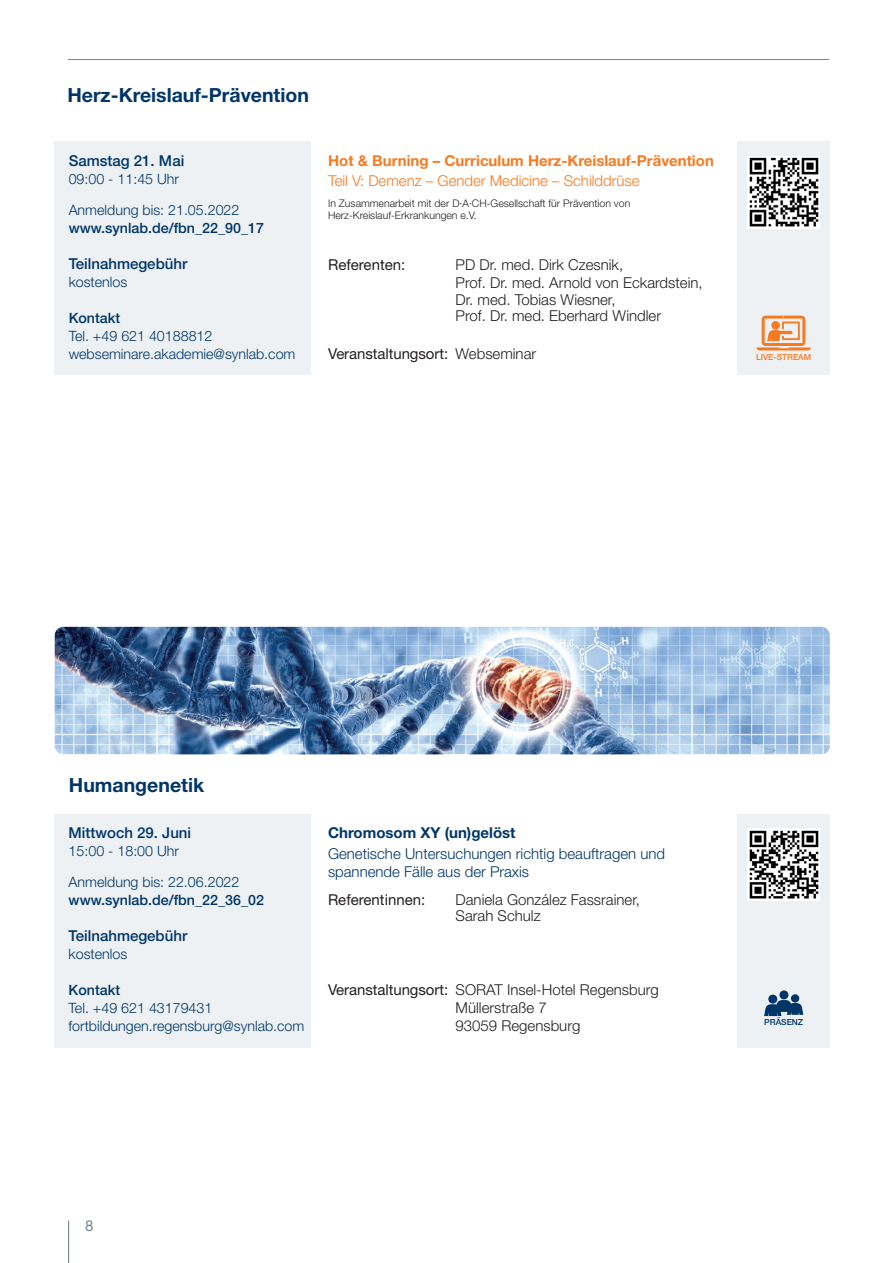
<style>
.page{position:relative;width:893px;height:1263px;background:#fff}
.page>*{position:absolute;margin:0;border:0;box-sizing:border-box;transform-origin:0 0}
.t1{font:700 19.5px "Helvetica Neue LT Std";color:#003667}
.t2{font:300 15px/16.5px "Helvetica Neue LT Std";color:#231f20}
.t3{font:300 15px/18px "Helvetica Neue LT Std";color:#003667}
.t4{font:500 15px "Helvetica Neue LT Std";color:#003667}
.t5{font:15px "Helvetica Neue LT Std";color:#231f20}
.t6{font:700 15px "Helvetica Neue LT Std";color:#f47b21}
.t7{font:300 15px "Helvetica Neue LT Std";color:#f47b21}
.t8{font:700 15px "Helvetica Neue LT Std";color:#003667}
.t9{font:15px "Helvetica Neue LT Std";color:#738994}
.t10{font:300 14.25px "Helvetica Neue LT Std";color:#003667}
.t11{font:500 14.25px "Helvetica Neue LT Std";color:#003667}
.t12{font:300 10.5px "Helvetica Neue LT Std";color:#231f20}
.Copy_light_9_12{font:500 8.4px "Helvetica Neue LT Std";color:#f47b21}
.Copy_light_9_12-2{font:500 8.4px "Helvetica Neue LT Std";color:#003667}
.s1{font-weight:300}
.s2{font-weight:400}
</style>
<div class="page">
<hr style="left:68px;top:59px;width:761px;height:1px;background:#738994">
<hr style="left:68px;top:1220px;width:1px;height:43px;background:#738994">
<div style="left:738px;top:141px;width:92px;height:234px;background:#edf1f3"></div>
<div style="left:55px;top:141px;width:256px;height:234px;background:#edf1f3"></div>
<img style="left:748px;top:156px;width:72px;height:72px">
<svg style="left:756px;top:316px;width:55px;height:34px"></svg>
<div style="left:738px;top:814px;width:92px;height:233px;background:#edf1f3"></div>
<div style="left:55px;top:814px;width:256px;height:233px;background:#edf1f3"></div>
<img style="left:748px;top:828px;width:72px;height:72px">
<div style="left:779px;top:990px;width:9px;height:9px;background:#003667;border-radius:50%"></div>
<div style="left:791px;top:994px;width:8px;height:8px;background:#003667;border-radius:50%"></div>
<svg style="left:764px;top:1000px;width:39px;height:16px"></svg>
<div style="left:768px;top:994px;width:9px;height:9px;background:#003667;border-radius:50%"></div>
<img style="left:55px;top:627px;width:775px;height:127px">
<p class="t1" style="left:67px;top:83px;width:243px">Herz-Kreislauf-Prävention</p>
<p class="t4" style="left:69px;top:152px;width:117px">Samstag 21. Mai</p>
<p class="t10" style="left:69px;top:171px;width:112px">09:00 - 11:45 Uhr</p>
<p class="t10" style="left:69px;top:201px;width:172px">Anmeldung bis: 21.05.2022</p>
<p class="t11" style="left:69px;top:220px;width:197px">www.synlab.de/fbn_22_90_17</p>
<p class="t4" style="left:69px;top:255px;width:120px">Teilnahmegebühr</p>
<p class="t10" style="left:69px;top:273px;width:60px">kostenlos</p>
<p class="t11" style="left:69px;top:310px;width:53px">Kontakt</p>
<p class="t10" style="left:69px;top:327px;width:145px">Tel. +49 621 40188812</p>
<p class="t10" style="left:69px;top:345px;width:228px">webseminare.akademie@synlab.com</p>
<p class="t6" style="left:328px;top:152px;width:387px">Hot &amp; Burning – Curriculum Herz-Kreislauf-Prävention</p>
<p class="t7" style="left:328px;top:172px;width:313px">Teil V: Demenz – Gender Medicine – Schilddrüse</p>
<p class="t12" style="left:328px;top:197px;width:304px">In Zusammenarbeit mit der D·A·CH-Gesellschaft für Prävention von</p>
<p class="t12" style="left:328px;top:209px;width:150px">Herz-Kreislauf-Erkrankungen e.V.</p>
<p class="t5" style="left:328px;top:256px;width:79px">Referenten:</p>
<p class="t2" style="left:456px;top:256px;width:169px">PD Dr. med. Dirk Czesnik,</p>
<p class="t2" style="left:456px;top:274px;width:249px">Prof. Dr. med. Arnold von Eckardstein,<br>Dr. med. Tobias Wiesner,<br>Prof. Dr. med. Eberhard Windler</p>
<p class="t5" style="left:328px;top:345px;width:210px">Veranstaltungsort: <span class="s1">Webseminar</span></p>
<p class="Copy_light_9_12" style="left:756px;top:352px;width:57px">LIVE-STREAM</p>
<p class="t1" style="left:69px;top:773px;width:137px">Humangenetik</p>
<p class="t4" style="left:69px;top:824px;width:124px">Mittwoch 29. Juni</p>
<p class="t10" style="left:69px;top:843px;width:112px">15:00 - 18:00 Uhr</p>
<p class="t10" style="left:69px;top:873px;width:172px">Anmeldung bis: 22.06.2022</p>
<p class="t11" style="left:69px;top:892px;width:197px">www.synlab.de/fbn_22_36_02</p>
<p class="t4" style="left:69px;top:927px;width:120px">Teilnahmegebühr</p>
<p class="t10" style="left:69px;top:945px;width:60px">kostenlos</p>
<p class="t11" style="left:69px;top:982px;width:53px">Kontakt</p>
<p class="t10" style="left:69px;top:999px;width:145px">Tel. +49 621 43179431</p>
<p class="t10" style="left:69px;top:1017px;width:237px">fortbildungen.regensburg@synlab.com</p>
<p class="t8" style="left:328px;top:824px;width:189px">Chromosom XY (un)gelöst</p>
<p class="t3" style="left:328px;top:844px;width:339px">Genetische Untersuchungen richtig beauftragen und spannende Fälle aus der Praxis</p>
<p class="t5" style="left:328px;top:891px;width:99px">Referentinnen:</p>
<p class="t2" style="left:456px;top:891px;width:186px">Daniela González Fassrainer,</p>
<p class="t2" style="left:456px;top:907px;width:87px">Sarah Schulz</p>
<p class="t2" style="left:328px;top:981px;width:332px"><span class="s2">Veranstaltungsort:</span> SORAT Insel-Hotel Regensburg</p>
<p class="t2" style="left:456px;top:999px;width:93px">Müllerstraße 7</p>
<p class="t2" style="left:456px;top:1017px;width:126px">93059 Regensburg</p>
<p class="Copy_light_9_12-2" style="left:764px;top:1017px;width:41px">PRÄSENZ</p>
<p class="t9" style="left:85px;top:1217px;width:10px">8</p>
</div>
